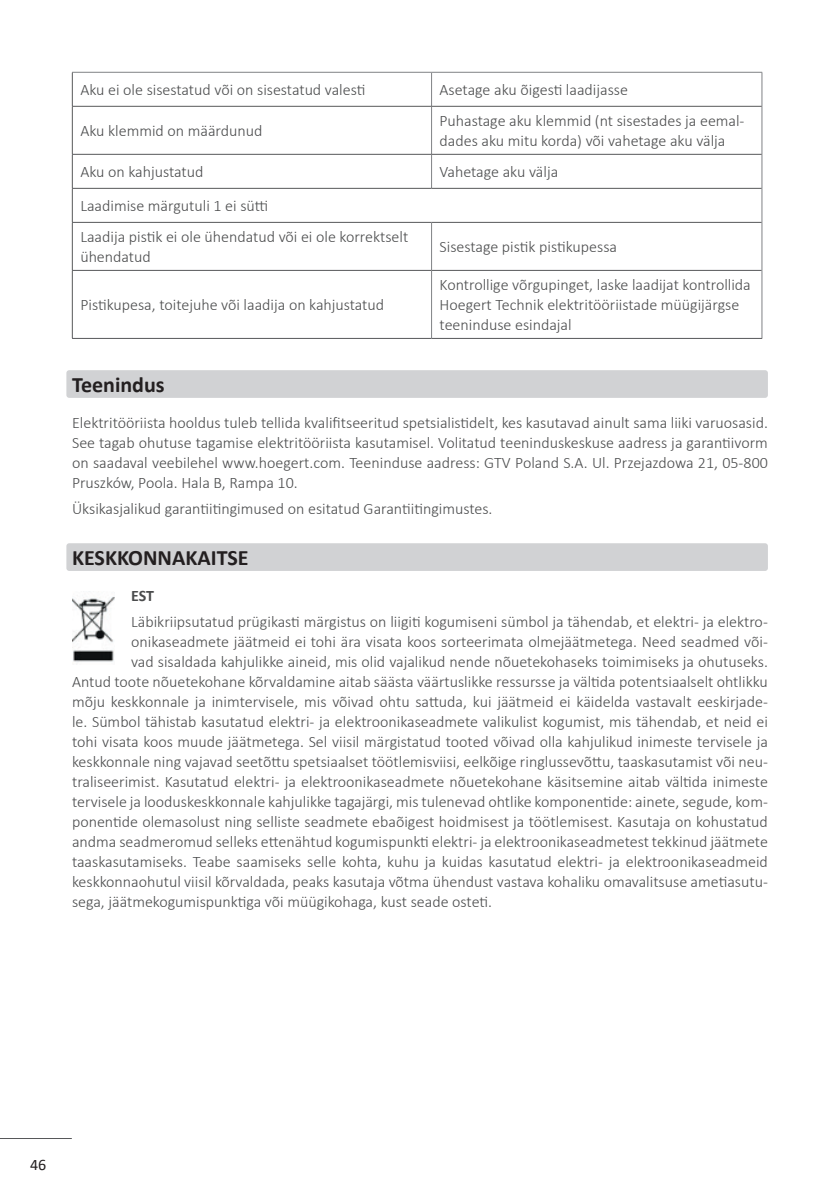
<style>
.page{position:relative;width:840px;height:1191px;background:#fff}
.page>*{position:absolute;margin:0;border:0;box-sizing:border-box;transform-origin:0 0}
.t1{font:700 22px "Calibri";color:#231f20}
.t2{font:300 16px/20px "Calibri";color:#4b4c4d}
.t3{font:700 16px "Calibri";color:#4b4c4d}
.t4{font:16px "Calibri";color:#231f20}
</style>
<div class="page">
<hr style="left:0;top:1138px;width:72px;height:1px;background:#57585a">
<div style="left:66px;top:370px;width:701px;height:28px;background:#d1d2d4;border-radius:3px"></div>
<div style="left:66px;top:543px;width:701px;height:28px;background:#d1d2d4;border-radius:3px"></div>
<hr style="left:72px;top:72px;width:359px;height:1px;background:#808285">
<hr style="left:431px;top:72px;width:330px;height:1px;background:#808285">
<hr style="left:431px;top:73px;width:1px;height:33px;background:#808285">
<hr style="left:761px;top:73px;width:1px;height:33px;background:#808285">
<hr style="left:431px;top:107px;width:1px;height:47px;background:#808285">
<hr style="left:761px;top:106px;width:1px;height:48px;background:#808285">
<hr style="left:431px;top:155px;width:1px;height:33px;background:#808285">
<hr style="left:761px;top:154px;width:1px;height:34px;background:#808285">
<hr style="left:72px;top:73px;width:1px;height:33px;background:#57585a">
<hr style="left:72px;top:106px;width:359px;height:1px;background:#57585a">
<hr style="left:72px;top:107px;width:1px;height:47px;background:#57585a">
<hr style="left:431px;top:106px;width:330px;height:1px;background:#57585a">
<hr style="left:72px;top:154px;width:359px;height:1px;background:#57585a">
<hr style="left:72px;top:155px;width:1px;height:33px;background:#57585a">
<hr style="left:431px;top:154px;width:330px;height:1px;background:#57585a">
<hr style="left:72px;top:188px;width:359px;height:1px;background:#57585a">
<hr style="left:72px;top:189px;width:1px;height:33px;background:#57585a">
<hr style="left:431px;top:188px;width:330px;height:1px;background:#57585a">
<hr style="left:72px;top:222px;width:359px;height:1px;background:#57585a">
<hr style="left:72px;top:223px;width:1px;height:47px;background:#57585a">
<hr style="left:431px;top:222px;width:330px;height:1px;background:#57585a">
<hr style="left:72px;top:270px;width:359px;height:1px;background:#57585a">
<hr style="left:72px;top:271px;width:1px;height:67px;background:#57585a">
<hr style="left:431px;top:270px;width:330px;height:1px;background:#57585a">
<hr style="left:72px;top:338px;width:359px;height:1px;background:#57585a">
<hr style="left:431px;top:338px;width:330px;height:1px;background:#57585a">
<hr style="left:761px;top:188px;width:1px;height:34px;background:#808285">
<hr style="left:431px;top:223px;width:1px;height:47px;background:#808285">
<hr style="left:761px;top:222px;width:1px;height:48px;background:#808285">
<hr style="left:431px;top:271px;width:1px;height:67px;background:#808285">
<hr style="left:761px;top:270px;width:1px;height:68px;background:#808285">
<img style="left:72px;top:591px;width:42px;height:71px">
<p class="t2" style="left:80px;top:80px;width:286px">Aku ei ole sisestatud või on sisestatud valesti</p>
<p class="t2" style="left:439px;top:80px;width:190px">Asetage aku õigesti laadijasse</p>
<p class="t2" style="left:80px;top:121px;width:183px">Aku klemmid on määrdunud</p>
<p class="t2" style="left:439px;top:111px;width:306px">Puhastage aku klemmid (nt sisestades ja eemal&shy;dades aku mitu korda) või vahetage aku välja</p>
<p class="t2" style="left:80px;top:162px;width:124px">Aku on kahjustatud</p>
<p class="t2" style="left:439px;top:162px;width:120px">Vahetage aku välja</p>
<p class="t2" style="left:80px;top:190px;width:329px;line-height:31px">Laadimise märgutuli 1 ei sütti<br>Laadija pistik ei ole ühendatud või ei ole korrektselt</p>
<p class="t2" style="left:80px;top:247px;width:72px">ühendatud</p>
<p class="t2" style="left:439px;top:237px;width:179px">Sisestage pistik pistikupessa</p>
<p class="t2" style="left:80px;top:295px;width:305px">Pistikupesa, toitejuhe või laadija on kahjustatud</p>
<p class="t2" style="left:439px;top:275px;width:312px">Kontrollige võrgupinget, laske laadijat kontrollida<br>Hoegert Technik elektritööriistade müügijärgse teeninduse esindajal</p>
<h1 class="t1" style="left:72px;top:371px;width:94px">Teenindus</h1>
<p class="t2" style="left:72px;top:413px;width:697px;text-align:justify">Elektritööriista hooldus tuleb tellida kvalifitseeritud spetsialistidelt, kes kasutavad ainult sama liiki varuosasid.<br>See tagab ohutuse tagamise elektritööriista kasutamisel. Volitatud teeninduskeskuse aadress ja garantiivorm on saadaval veebilehel www.hoegert.com. Teeninduse aadress: GTV Poland S.A. Ul. Przejazdowa 21, 05-800<br>Pruszków, Poola. Hala B, Rampa 10.</p>
<p class="t2" style="left:72px;top:498px;width:421px">Üksikasjalikud garantiitingimused on esitatud Garantiitingimustes.</p>
<h1 class="t1" style="left:72px;top:544px;width:178px">KESKKONNAKAITSE</h1>
<p class="t3" style="left:131px;top:586px;width:24px">EST</p>
<p class="t2" style="left:131px;top:611px;width:638px">Läbikriipsutatud prügikasti märgistus on liigiti kogumiseni sümbol ja tähendab, et elektri- ja elektro-</p>
<p class="t2" style="left:131px;top:631px;width:638px">onikaseadmete jäätmeid ei tohi ära visata koos sorteerimata olmejäätmetega. Need seadmed või-</p>
<p class="t2" style="left:131px;top:651px;width:638px">vad sisaldada kahjulikke aineid, mis olid vajalikud nende nõuetekohaseks toimimiseks ja ohutuseks.</p>
<p class="t2" style="left:72px;top:671px;width:697px">Antud toote nõuetekohane kõrvaldamine aitab säästa väärtuslikke ressursse ja vältida potentsiaalselt ohtlikku</p>
<p class="t2" style="left:72px;top:691px;width:697px">mõju keskkonnale ja inimtervisele, mis võivad ohtu sattuda, kui jäätmeid ei käidelda vastavalt eeskirjade-</p>
<p class="t2" style="left:72px;top:711px;width:697px">le. Sümbol tähistab kasutatud elektri- ja elektroonikaseadmete valikulist kogumist, mis tähendab, et neid ei</p>
<p class="t2" style="left:72px;top:731px;width:697px">tohi visata koos muude jäätmetega. Sel viisil märgistatud tooted võivad olla kahjulikud inimeste tervisele ja</p>
<p class="t2" style="left:72px;top:751px;width:697px">keskkonnale ning vajavad seetõttu spetsiaalset töötlemisviisi, eelkõige ringlussevõttu, taaskasutamist või neu-</p>
<p class="t2" style="left:72px;top:771px;width:697px">traliseerimist. Kasutatud elektri- ja elektroonikaseadmete nõuetekohane käsitsemine aitab vältida inimeste</p>
<p class="t2" style="left:72px;top:791px;width:697px">tervisele ja looduskeskkonnale kahjulikke tagajärgi, mis tulenevad ohtlike komponentide: ainete, segude, kom-</p>
<p class="t2" style="left:72px;top:811px;width:697px">ponentide olemasolust ning selliste seadmete ebaõigest hoidmisest ja töötlemisest. Kasutaja on kohustatud</p>
<p class="t2" style="left:72px;top:831px;width:697px">andma seadmeromud selleks ettenähtud kogumispunkti elektri- ja elektroonikaseadmetest tekkinud jäätmete</p>
<p class="t2" style="left:72px;top:851px;width:697px">taaskasutamiseks. Teabe saamiseks selle kohta, kuhu ja kuidas kasutatud elektri- ja elektroonikaseadmeid</p>
<p class="t2" style="left:72px;top:871px;width:697px">keskkonnaohutul viisil kõrvaldada, peaks kasutaja võtma ühendust vastava kohaliku omavalitsuse ametiasutu-</p>
<p class="t2" style="left:72px;top:891px;width:421px">sega, jäätmekogumispunktiga või müügikohaga, kust seade osteti.</p>
<p class="t4" style="left:30px;top:1153px;width:18px">46</p>
</div>
